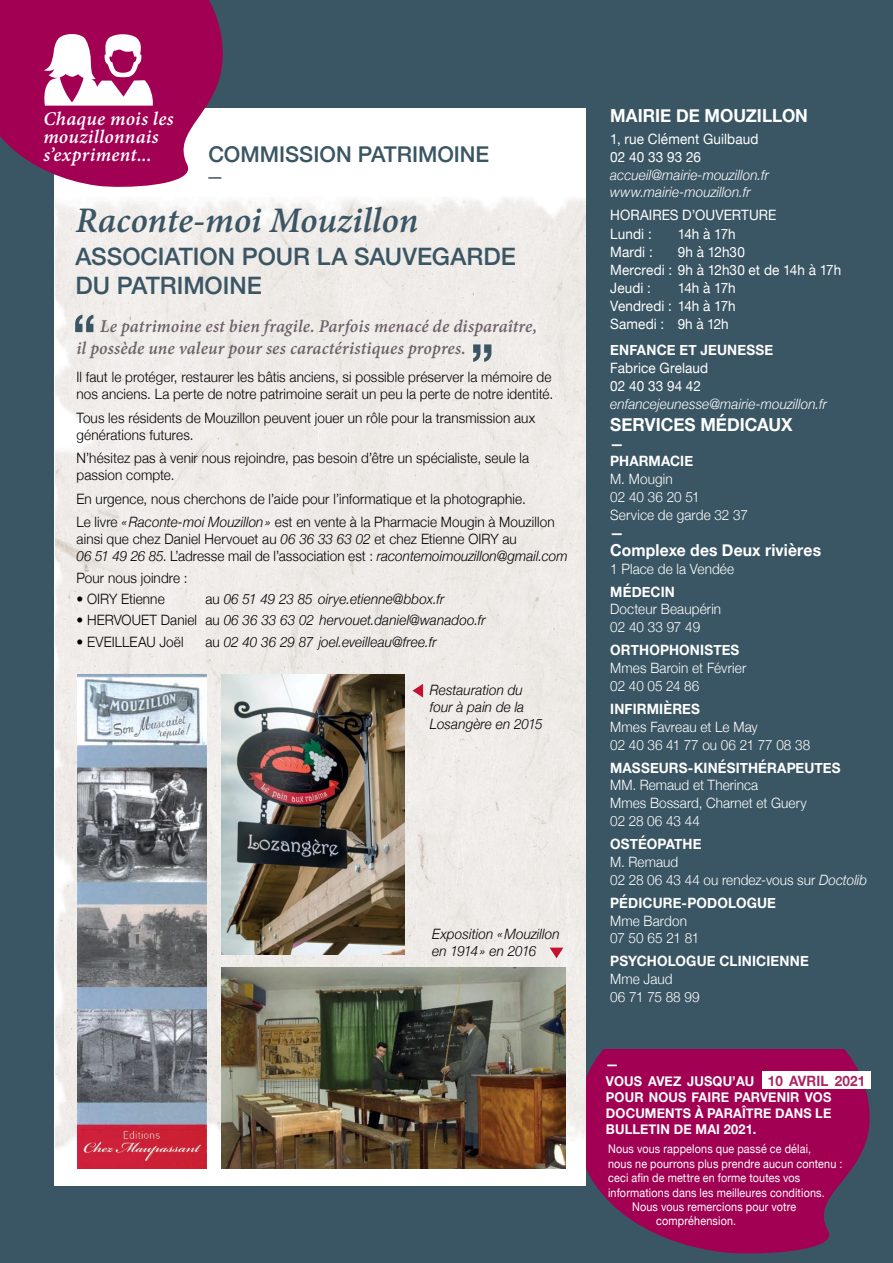
<style>
.page{position:relative;width:893px;height:1263px;background:#3a5563}
.page>*{position:absolute;margin:0;border:0;box-sizing:border-box;transform-origin:0 0}
.t1{font:italic 700 39px "Adobe Devanagari";letter-spacing:-.005em;color:#3a5563}
.t2{font:italic 700 31.5px "Adobe Devanagari";color:#3a5563;scale:.89 1}
.t3{font:500 24px/28.5px "Helvetica Neue";color:#3a5563}
.t4{font:500 21.75px "Helvetica Neue";color:#3a5563}
.t5{font:italic 700 21px/18px "Adobe Devanagari";letter-spacing:.015em;color:#fff}
.t6{font:italic 700 19.5px/22.5px "Adobe Devanagari";letter-spacing:.005em;color:#6c6168}
.t7{font:700 18px "Helvetica Neue";color:#fff;scale:.95 1}
.t8{font:700 16.5px "Helvetica Neue";color:#fff;scale:.95 1}
.t9{font:300 14.25px/17.1px "Helvetica Neue";letter-spacing:.01em;color:#000;scale:.95 1}
.t10{font:300 14.25px/17.9px "Helvetica Neue";letter-spacing:.005em;color:#fff;scale:.95 1}
.t11{font:italic 300 14.25px/17.1px "Helvetica Neue";letter-spacing:.005em;color:#000;scale:.95 1}
.t12{font:14.25px/17.9px "Helvetica Neue";letter-spacing:.005em;color:#fff;scale:.95 1}
.t13{font:700 14.25px/17.9px "Helvetica Neue";letter-spacing:.01em;color:#fff;scale:.95 1}
.t14{font:italic 300 14.25px/17.9px "Helvetica Neue";letter-spacing:.01em;color:#fff;scale:.95 1}
.t15{font:700 13.5px/16.2px "Helvetica Neue";letter-spacing:.01em;color:#fff;scale:.95 1}
.t16{font:12px "Helvetica Neue";letter-spacing:.015em;color:#fff;scale:.9 1}
.s1{font-style:italic}
.s2{font-style:normal}
.s3{font-size:14.25px;color:#aa265f}
</style>
<div class="page">
<div style="left:54px;top:108px;width:532px;height:1112px;background:#fff"></div>
<svg style="left:0;top:0;width:223px;height:187px;background:#ad3373"></svg>
<div style="left:0;top:1186px;width:600px;height:77px;background:#3a5563"></div>
<svg style="left:586px;top:1049px;width:285px;height:205px;background:#920d55"></svg>
<div style="left:762px;top:1071px;width:109px;height:17px;background:#fff"></div>
<img style="left:55px;top:197px;width:531px;height:971px">
<img style="left:221px;top:967px;width:345px;height:202px">
<img style="left:221px;top:674px;width:183px;height:281px">
<img style="left:78px;top:674px;width:128px;height:494px">
<svg style="left:75px;top:315px;width:18px;height:17px"></svg>
<svg style="left:473px;top:344px;width:19px;height:18px"></svg>
<svg style="left:550px;top:948px;width:13px;height:10px"></svg>
<svg style="left:412px;top:684px;width:11px;height:13px"></svg>
<h3 class="t5" style="left:43px;top:112px;width:132px">Chaque mois les mouzillonnais s’expriment...</h3>
<h3 class="t4" style="left:208px;top:136px;width:282px">COMMISSION PATRIMOINE</h3>
<h2 class="t2" style="left:208px;top:148px;width:16px">_</h2>
<h1 class="t1" style="left:75px;top:198px;width:344px">Raconte-moi Mouzillon</h1>
<h3 class="t3" style="left:75px;top:240px;width:442px">ASSOC IATION POUR LA SAUVEGARDE<br>DU PATRIMOINE</h3>
<h3 class="t6" style="left:77px;top:317px;width:462px;text-indent:24px">Le patrimoine est bien fragile. Parfois menacé de disparaître, il possède une valeur pour ses caractéristiques propres.</h3>
<p class="t9" style="left:77px;top:367px;width:503px">Il faut le protéger, restaurer les bâtis anciens, si possible préserver la mémoire de nos anciens. La perte de notre patrimoine serait un peu la perte de notre identité.</p>
<p class="t9" style="left:77px;top:408px;width:484px">Tous les résidents de Mouzillon peuvent jouer un rôle pour la transmission aux générations futures.</p>
<p class="t9" style="left:77px;top:448px;width:478px">N’hésitez pas à venir nous rejoindre, pas besoin d’être un spécialiste, seule la passion compte.</p>
<p class="t9" style="left:77px;top:486px;width:505px;line-height:23.5px">En urgence, nous cherchons de l’aide pour l’informatique et la photographie.<br>Le livre <span class="s1">«Raconte-moi Mouzillon»</span> est en vente à la Pharmacie Mougin à Mouzillon</p>
<p class="t9" style="left:77px;top:530px;width:518px">ainsi que chez Daniel Hervouet au <span class="s1">06 36 33 63 02</span> et chez Etienne OIRY au<br><span class="s1">06 51 49 26 85</span>. L’adresse mail de l’association est : <span class="s1">racontemoimouzillon@gmail.com</span></p>
<p class="t9" style="left:77px;top:568px;width:119px">Pour nous joindre :</p>
<p class="t9" style="left:77px;top:589px;width:94px">• OIRY Etienne</p>
<p class="t11" style="left:206px;top:589px;width:253px"><span class="s2">au</span> 06 51 49 23 85 oirye.etienne@bbox.fr</p>
<p class="t11" style="left:77px;top:611px;width:432px"><span class="s2">• HERVOUET Daniel au</span> 06 36 33 63 02 hervouet.daniel@wanadoo.fr</p>
<p class="t9" style="left:77px;top:632px;width:114px">• EVEILLEAU Joël</p>
<p class="t11" style="left:206px;top:632px;width:245px"><span class="s2">au</span> 02 40 36 29 87 joel.eveilleau@free.fr</p>
<p class="t11" style="left:430px;top:681px;width:120px">Restauration du four à pain de la<br>Losangère en 2015</p>
<p class="t11" style="left:432px;top:924px;width:136px">Exposition «Mouzillon en 1914 » en 2016</p>
<p class="t7" style="left:610px;top:101px;width:210px">MAIRIE DE MOUZILLON</p>
<p class="t12" style="left:610px;top:131px;width:158px">1, rue Clément Guilbaud<br>02 40 33 93 26</p>
<p class="t14" style="left:610px;top:165px;width:169px">accueil@mairie-mouzillon.fr www.mairie-mouzillon.fr</p>
<p class="t12" style="left:610px;top:205px;width:177px;line-height:20px">HORAIRES D’OUVERTURE<br>Lundi :</p>
<p class="t12" style="left:678px;top:226px;width:63px">14h à 17h</p>
<p class="t12" style="left:610px;top:244px;width:245px;text-indent:67px">9h à 12h30<br>Mercredi : 9h à 12h30 et de 14h à 17h<br>Jeudi :</p>
<p class="t12" style="left:610px;top:244px;width:46px">Mardi :</p>
<p class="t12" style="left:610px;top:280px;width:134px;text-align:justify;text-indent:67px">14h à 17h Vendredi : 14h à 17h Samedi : 9h à 12h</p>
<p class="t13" style="left:610px;top:341px;width:11px">ENFANCE</p>
<p class="t13" style="left:679px;top:341px;width:33px">ET JEUNESSE</p>
<p class="t12" style="left:610px;top:360px;width:105px">Fabrice Grelaud<br>02 40 33 94 42</p>
<p class="t14" style="left:610px;top:394px;width:230px">enfancejeunesse@mairie-mouzillon.fr</p>
<p class="t7" style="left:610px;top:410px;width:194px">SERVICES MÉDICAUX</p>
<p class="t13" style="left:610px;top:435px;width:31px">—<br>PHARMACIE</p>
<p class="t10" style="left:610px;top:469px;width:146px">M. Mougin<br>02 40 36 20 51<br>Service de garde 32 37</p>
<p class="t13" style="left:610px;top:524px;width:16px">—</p>
<p class="t8" style="left:610px;top:537px;width:224px">COMPLEXE DES DEUX RIVIÈRES</p>
<p class="t10" style="left:610px;top:558px;width:132px">1 Place de la Vendée</p>
<p class="t13" style="left:610px;top:583px;width:11px">MÉDECIN</p>
<p class="t10" style="left:610px;top:599px;width:118px">Docteur Beaupérin<br>02 40 33 97 49</p>
<p class="t13" style="left:610px;top:642px;width:11px">ORT</p>
<p class="t13" style="left:639px;top:642px;width:53px">HOPHONISTES</p>
<p class="t10" style="left:610px;top:658px;width:145px">Mmes Baroin et Février<br>02 40 05 24 86</p>
<p class="t13" style="left:610px;top:700px;width:9px">INFIRMI</p>
<p class="t13" style="left:663px;top:700px;width:20px">ÈRES</p>
<p class="t10" style="left:610px;top:717px;width:212px">Mmes Favreau et Le May<br>02 40 36 41 77 ou 06 21 77 08 38</p>
<p class="t13" style="left:610px;top:759px;width:12px">MASSEURS</p>
<p class="t13" style="left:688px;top:759px;width:26px">-KINÉSIT</p>
<p class="t13" style="left:748px;top:759px;width:22px">HÉRAPEUTES</p>
<p class="t10" style="left:610px;top:775px;width:208px">MM . Remaud et Therinca<br>Mmes Bossard, Charnet et Guery<br>02 28 06 43 44</p>
<p class="t13" style="left:610px;top:835px;width:98px">OSTÉOPATHE</p>
<p class="t10" style="left:610px;top:852px;width:272px">M. Remaud<br>02 28 06 43 44 ou rendez-vous sur <span class="s1">Doctolib</span></p>
<p class="t13" style="left:610px;top:894px;width:11px">PÉDICURE</p>
<p class="t13" style="left:682px;top:894px;width:18px">-PODOLO</p>
<p class="t13" style="left:747px;top:894px;width:22px">GUE</p>
<p class="t10" style="left:610px;top:910px;width:95px">Mme Bardon<br>07 50 65 21 81</p>
<p class="t13" style="left:610px;top:953px;width:61px">PSYCHOLO</p>
<p class="t13" style="left:686px;top:953px;width:45px">GUE CLINICIENNE</p>
<p class="t10" style="left:610px;top:969px;width:96px">Mme Jaud<br>06 71 75 88 99</p>
<p class="t15" style="left:606px;top:1057px;width:275px">—<br>VOUS AVEZ JUSQU’AU <span class="s3">10 AVRIL 2021<br></span>POUR NOUS FAIRE PARVENIR VOS<br>DOCUMENTS À PARAÎTRE DANS LE<br>BULLETIN DE MAI 2021.</p>
<p class="t16" style="left:608px;top:1140px;width:227px">Nous vous rappelons que passé ce délai,</p>
<p class="t16" style="left:608px;top:1155px;width:262px">nous ne pourrons plus prendre aucun contenu :</p>
<p class="t16" style="left:608px;top:1169px;width:215px">ceci afin de mettre en forme toutes vos</p>
<p class="t16" style="left:608px;top:1184px;width:242px">informations dans les meilleures conditions.</p>
<p class="t16" style="left:632px;top:1198px;width:184px">Nous vous remercions pour votre</p>
<p class="t16" style="left:656px;top:1212px;width:90px">compréhension.</p>
</div>
